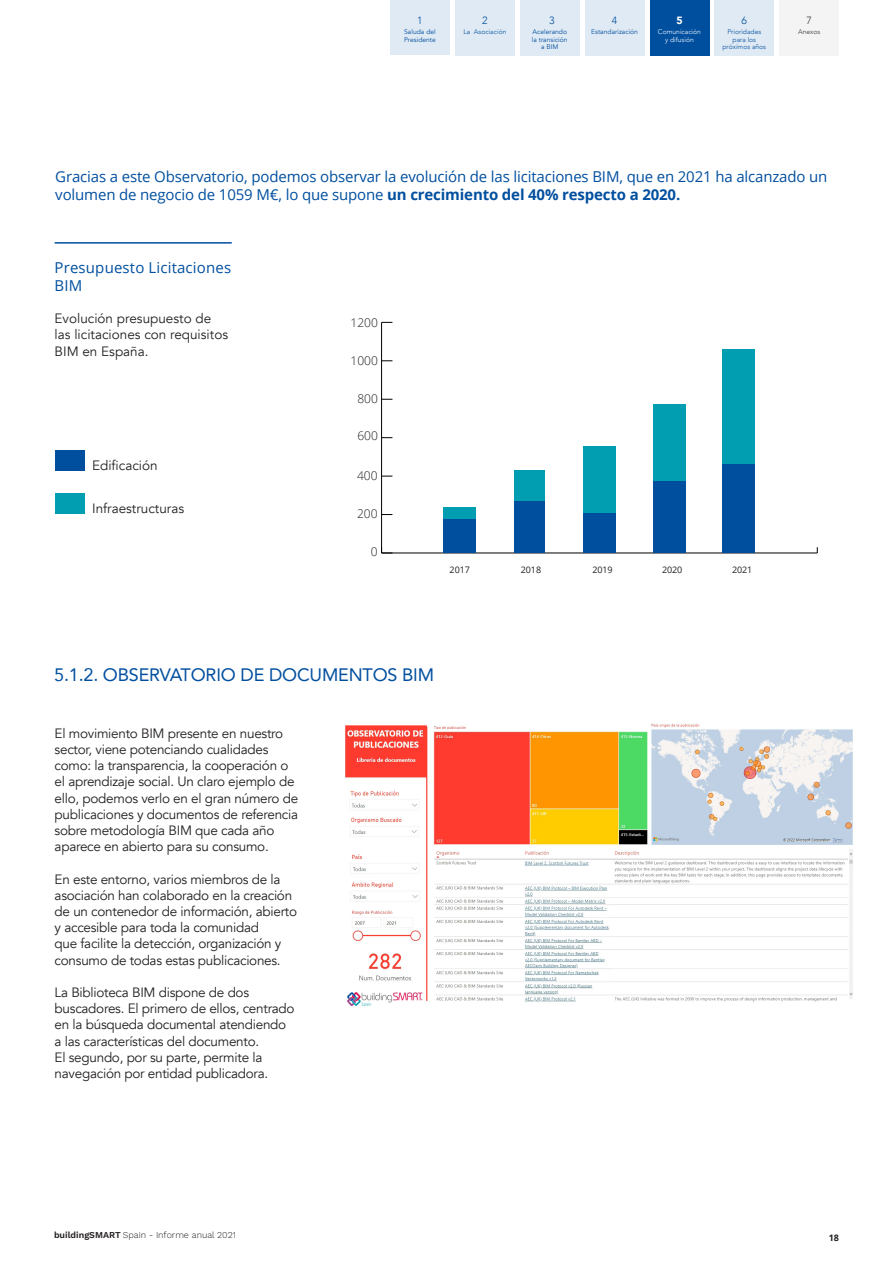
<style>
.page{position:relative;width:893px;height:1263px;background:#fff}
.page>*{position:absolute;margin:0;border:0;box-sizing:border-box;transform-origin:0 0}
.t1{font:18px "Avenir";letter-spacing:-.01em;color:#004f9f}
.t2{font:15px/18px "Open Sans";letter-spacing:-.01em;color:#004f9f}
.t3{font:15px/18px "Open Sans";letter-spacing:.01em;color:#004f9f}
.t4{font:13.5px/16.2px "Avenir";letter-spacing:-.02em;color:#231f20}
.t5{font:13.5px/16.2px "Avenir";color:#231f20}
.t6{font:300 12px "Open Sans";color:#231f20}
.t7{font:300 10.5px "Avenir";color:#004f9f}
.t8{font:900 10.5px "Avenir";color:#fff}
.t9{font:300 10.5px "Avenir";color:#38363d}
.t10{font:9px "Work Sans";color:#231f20}
.t11{font:9px "Open Sans";letter-spacing:-.01em;color:#231f20}
.t12{font:700 9px "Open Sans";color:#231f20}
.t13{font:6.75px/7.5px "Avenir";color:#004f9f}
.t14{font:300 6.75px/7.5px "Avenir";color:#004f9f;text-align:center}
.t15{font:300 6.75px/7.5px "Avenir";color:#fff;text-align:center}
.t16{font:300 6.75px "Avenir";color:#38363d}
.s1{font-weight:700}
.s2{font-weight:600}
</style>
<div class="page">
<div style="left:390px;top:0;width:60px;height:55px;background:#e0eaf4"></div>
<div style="left:455px;top:0;width:59px;height:55px;background:#e0eaf4"></div>
<div style="left:455px;top:28px;width:60px;height:27px;background:#e0eaf4"></div>
<div style="left:520px;top:0;width:59px;height:55px;background:#e0eaf4"></div>
<div style="left:585px;top:0;width:59px;height:55px;background:#e0eaf4"></div>
<div style="left:650px;top:0;width:59px;height:55px;background:#004f9f"></div>
<div style="left:715px;top:0;width:59px;height:55px;background:#e0eaf4"></div>
<div style="left:780px;top:0;width:59px;height:55px;background:#f4f4f4"></div>
<hr style="left:55px;top:242px;width:177px;height:2px;background:#004f9f">
<hr style="left:382px;top:553px;width:435px;height:1px;background:#000">
<hr style="left:381px;top:322px;width:1px;height:231px;background:#000">
<svg style="left:381px;top:547px;width:11px;height:7px"></svg>
<div style="left:723px;top:464px;width:32px;height:89px;background:#004f9f"></div>
<div style="left:723px;top:349px;width:32px;height:115px;background:#009eb0"></div>
<div style="left:653px;top:480px;width:32px;height:73px;background:#004f9f"></div>
<div style="left:653px;top:404px;width:32px;height:76px;background:#009eb0"></div>
<div style="left:583px;top:513px;width:32px;height:40px;background:#004f9f"></div>
<div style="left:583px;top:446px;width:32px;height:67px;background:#009eb0"></div>
<div style="left:515px;top:500px;width:30px;height:53px;background:#004f9f"></div>
<div style="left:515px;top:470px;width:30px;height:30px;background:#009eb0"></div>
<div style="left:444px;top:518px;width:32px;height:35px;background:#004f9f"></div>
<div style="left:444px;top:507px;width:32px;height:12px;background:#009eb0"></div>
<div style="left:55px;top:450px;width:29px;height:20px;background:#004f9f"></div>
<div style="left:55px;top:493px;width:29px;height:20px;background:#009eb0"></div>
<img style="left:345px;top:723px;width:508px;height:284px">
<p class="t7" style="left:417px;top:14px;width:7px">1</p>
<p class="t13" style="left:404px;top:28px;width:33px">Saluda del<br>Presidente</p>
<p class="t7" style="left:482px;top:14px;width:7px">2</p>
<p class="t14" style="left:464px;top:28px;width:44px">La Asociación</p>
<p class="t7" style="left:549px;top:14px;width:7px">3</p>
<p class="t13" style="left:532px;top:28px;width:37px;text-align:center">Acelerando la transición a BIM</p>
<p class="t7" style="left:612px;top:14px;width:7px">4</p>
<p class="t13" style="left:591px;top:29px;width:48px">Estandarización</p>
<p class="t8" style="left:676px;top:11px;width:8px">5</p>
<p class="t15" style="left:658px;top:28px;width:45px">Comunicación y difusión</p>
<p class="t7" style="left:742px;top:14px;width:7px">6</p>
<p class="t14" style="left:722px;top:28px;width:45px">Prioridades para los próximos años</p>
<p class="t9" style="left:806px;top:14px;width:7px">7</p>
<p class="t16" style="left:798px;top:28px;width:24px">Anexos</p>
<p class="t2" style="left:55px;top:167px;width:774px">Gracias a este Observatorio, podemos observar la evolución de las licitaciones BIM, que en 2021 ha alcanzado un volumen de negocio de 1059 M€, lo que supone <span class="s1">un crecimiento del 40% respecto a 2020.</span></p>
<p class="t3" style="left:55px;top:258px;width:178px">Presupuesto Licitaciones<br>BIM</p>
<p class="t5" style="left:55px;top:311px;width:175px">Evolución presupuesto de las licitaciones con requisitos<br>BIM en España.</p>
<p class="t5" style="left:92px;top:457px;width:67px">Edificación</p>
<p class="t5" style="left:92px;top:500px;width:94px">Infraestructuras</p>
<p class="t6" style="left:351px;top:314px;width:29px">1200</p>
<p class="t6" style="left:351px;top:352px;width:29px">1000</p>
<p class="t6" style="left:357px;top:390px;width:22px">800</p>
<p class="t6" style="left:357px;top:428px;width:22px">600</p>
<p class="t6" style="left:357px;top:467px;width:22px">400</p>
<p class="t6" style="left:357px;top:505px;width:22px">200</p>
<p class="t6" style="left:371px;top:543px;width:8px">0</p>
<p class="t11" style="left:450px;top:564px;width:22px">2017</p>
<p class="t11" style="left:521px;top:564px;width:22px">2018</p>
<p class="t11" style="left:592px;top:564px;width:22px">2019</p>
<p class="t11" style="left:662px;top:564px;width:22px">2020</p>
<p class="t11" style="left:732px;top:564px;width:22px">2021</p>
<p class="t1" style="left:54px;top:661px;width:381px">5.1.2. OBSERVATORIO DE DOCUMENTOS BIM</p>
<p class="t4" style="left:55px;top:725px;width:245px">El movimiento BIM presente en nuestro sector, viene potenciando cualidades como: la transparencia, la cooperación o el aprendizaje social. Un claro ejemplo de ello, podemos verlo en el gran número de publicaciones y documentos de referencia sobre metodología BIM que cada año aparece en abierto para su consumo.</p>
<p class="t4" style="left:55px;top:871px;width:244px">En este entorno, varios miembros de la asociación han colaborado en la creación de un contenedor de información, abierto y accesible para toda la comunidad<br>que facilite la detección, organización y consumo de todas estas publicaciones.</p>
<p class="t4" style="left:55px;top:984px;width:241px">La Biblioteca BIM dispone de dos buscadores. El primero de ellos, centrado en la búsqueda documental atendiendo a las características del documento.<br>El segundo, por su parte, permite la navegación por entidad publicadora.</p>
<p class="t10" style="left:54px;top:1228px;width:184px"><span class="s2">buildingSMART</span> Spain - Informe anual 2021</p>
<p class="t12" style="left:829px;top:1231px;width:12px">18</p>
</div>
